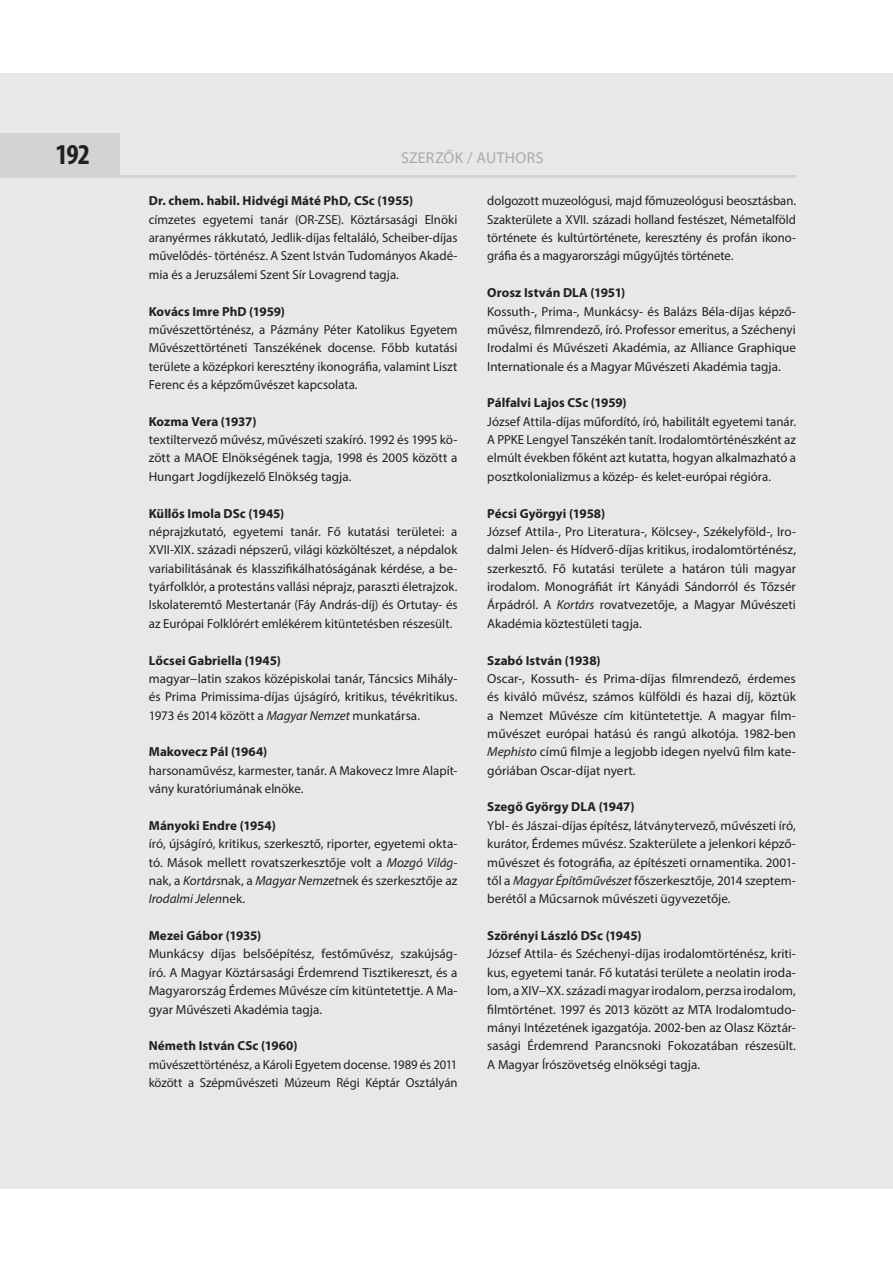
<style>
.page{position:relative;width:893px;height:1263px;background:#fff}
.page>*{position:absolute;margin:0;border:0;box-sizing:border-box;transform-origin:0 0}
.t1{font:condensed 28.8px "Myriad Pro";color:#231f20}
.t2{font:15.75px "Myriad Pro";letter-spacing:.03em;color:#a8aaac}
.t3{font:13.05px/18.3px "Myriad Pro";color:#231f20;text-align:justify}
.t4{font:700 13.05px "Myriad Pro";letter-spacing:.005em;color:#231f20}
.s1{font-style:italic}
</style>
<div class="page">
<div style="left:0;top:74px;width:893px;height:1115px;background:#e7e8e8"></div>
<div style="left:0;top:133px;width:119px;height:45px;background:#d2d3d4"></div>
<hr style="left:119px;top:175px;width:677px;height:3px;background:#d2d3d4">
<h1 class="t1" style="left:56px;top:137px;width:35px">192</h1>
<p class="t2" style="left:401px;top:152px;width:144px">SZERZŐK / AUTHORS</p>
<p class="t4" style="left:149px;top:196px;width:266px">Dr. chem. habil. Hidvégi Máté PhD, CSc (1955)</p>
<p class="t3" style="left:149px;top:211px;width:310px">címzetes egyetemi tanár (OR-ZSE). Köztársasági Elnöki aranyérmes rákkutató, Jedlik-díjas feltaláló, Scheiber-díjas művelődés- történész. A Szent István Tudományos Akadé&shy;mia és a Jeruzsálemi Szent Sír Lovagrend tagja.</p>
<p class="t4" style="left:149px;top:306px;width:138px">Kovács Imre PhD (1959)</p>
<p class="t3" style="left:149px;top:321px;width:310px">művészettörténész, a Pázmány Péter Katolikus Egyetem Művészettörténeti Tanszékének docense. Főbb kutatási területe a középkori keresztény ikonográfia, valamint Liszt Ferenc és a képzőművészet kapcsolata.</p>
<p class="t4" style="left:149px;top:416px;width:109px">Kozma Vera (1937)</p>
<p class="t3" style="left:149px;top:431px;width:310px">textiltervező művész, művészeti szakíró. 1992 és 1995 kö&shy;zött a MAOE Elnökségének tagja, 1998 és 2005 között a Hungart Jogdíjkezelő Elnökség tagja.</p>
<p class="t4" style="left:149px;top:508px;width:137px">Küllős Imola DSc (1945)</p>
<p class="t3" style="left:149px;top:523px;width:310px">néprajzkutató, egyetemi tanár. Fő kutatási területei: a XVII-XIX. századi népszerű, világi közköltészet, a népdalok variabilitásának és klasszifikálhatóságának kérdése, a be&shy;tyárfolklór, a protestáns vallási néprajz, paraszti életrajzok.<br>Iskolateremtő Mestertanár (Fáy András-díj) és Ortutay- és az Európai Folklórért emlékérem kitüntetésben részesült.</p>
<p class="t4" style="left:149px;top:655px;width:134px">Lőcsei Gabriella (1945)</p>
<p class="t3" style="left:149px;top:670px;width:310px">magyar−latin szakos középiskolai tanár, Táncsics Mihály&shy;és Prima Primissima-díjas újságíró, kritikus, tévékritikus.<br>1973 és 2014 között a <span class="s1">Magyar Nemzet</span> munkatársa.</p>
<p class="t4" style="left:149px;top:747px;width:120px">Makovecz Pál (1964)</p>
<p class="t3" style="left:149px;top:762px;width:310px">harsonaművész, karmester, tanár. A Makovecz Imre Alapít&shy;vány kuratóriumának elnöke.</p>
<p class="t4" style="left:149px;top:820px;width:128px">Mányoki Endre (1954)</p>
<p class="t3" style="left:149px;top:836px;width:310px">író, újságíró, kritikus, szerkesztő, riporter, egyetemi okta&shy;tó. Mások mellett rovatszerkesztője volt a <span class="s1">Mozgó Világ&shy;</span>nak, a <span class="s1">Kortárs</span>nak, a <span class="s1">Magyar Nemzet</span>nek és szerkesztője az <span class="s1">Irodalmi Jelen</span>nek.</p>
<p class="t4" style="left:149px;top:931px;width:114px">Mezei Gábor (1935)</p>
<p class="t3" style="left:149px;top:946px;width:310px">Munkácsy díjas belsőépítész, festőművész, szakújság&shy;író. A Magyar Köztársasági Érdemrend Tisztikereszt, és a Magyarország Érdemes Művésze cím kitüntetettje. A Ma&shy;gyar Művészeti Akadémia tagja.</p>
<p class="t4" style="left:149px;top:1041px;width:150px">Németh István CSc (1960)</p>
<p class="t3" style="left:149px;top:1056px;width:310px">művészettörténész, a Károli Egyetem docense. 1989 és 2011 között a Szépművészeti Múzeum Régi Képtár Osztályán</p>
<p class="t3" style="left:487px;top:193px;width:310px">dolgozott muzeológusi, majd főmuzeológusi beosztásban.<br>Szakterülete a XVII. századi holland festészet, Németalföld története és kultúrtörténete, keresztény és profán ikono&shy;gráfia és a magyarországi műgyűjtés története.</p>
<p class="t4" style="left:487px;top:288px;width:140px">Orosz István DLA (1951)</p>
<p class="t3" style="left:487px;top:303px;width:310px">Kossuth-, Prima-, Munkácsy- és Balázs Béla-díjas képző&shy;művész, filmrendező, író. Professor emeritus, a Széchenyi Irodalmi és Művészeti Akadémia, az Alliance Graphique Internationale és a Magyar Művészeti Akadémia tagja.</p>
<p class="t4" style="left:487px;top:398px;width:141px">Pálfalvi Lajos CSc (1959)</p>
<p class="t3" style="left:487px;top:413px;width:310px">József Attila-díjas műfordító, író, habilitált egyetemi tanár.<br>A PPKE Lengyel Tanszékén tanít. Irodalomtörténészként az elmúlt években főként azt kutatta, hogyan alkalmazható a posztkolonializmus a közép- és kelet-európai régióra.</p>
<p class="t4" style="left:487px;top:508px;width:119px">Pécsi Györgyi (1958)</p>
<p class="t3" style="left:487px;top:523px;width:310px">József Attila-, Pro Literatura-, Kölcsey-, Székelyföld-, Iro&shy;dalmi Jelen- és Hídverő-díjas kritikus, irodalomtörténész, szerkesztő. Fő kutatási területe a határon túli magyar irodalom. Monográfiát írt Kányádi Sándorról és Tőzsér Árpádról. A <span class="s1">Kortárs</span> rovatvezetője, a Magyar Művészeti Akadémia köztestületi tagja.</p>
<p class="t4" style="left:487px;top:655px;width:115px">Szabó István (1938)</p>
<p class="t3" style="left:487px;top:670px;width:310px">Oscar-, Kossuth- és Prima-díjas filmrendező, érdemes és kiváló művész, számos külföldi és hazai díj, köztük a Nemzet Művésze cím kitüntetettje. A magyar film&shy;művészet európai hatású és rangú alkotója. 1982-ben <span class="s1">Mephisto</span> című filmje a legjobb idegen nyelvű film kate&shy;góriában Oscar-díjat nyert.</p>
<p class="t4" style="left:487px;top:802px;width:149px">Szegő György DLA (1947)</p>
<p class="t3" style="left:487px;top:817px;width:310px">Ybl- és Jászai-díjas építész, látványtervező, művészeti író, kurátor, Érdemes művész. Szakterülete a jelenkori képző&shy;művészet és fotográfia, az építészeti ornamentika. 2001- től a <span class="s1">Magyar Építőművészet</span> főszerkesztője, 2014 szeptem&shy;berétől a Műcsarnok művészeti ügyvezetője.</p>
<p class="t4" style="left:487px;top:931px;width:156px">Szörényi László DSc (1945)</p>
<p class="t3" style="left:487px;top:946px;width:310px">József Attila- és Széchenyi-díjas irodalomtörténész, kriti&shy;kus, egyetemi tanár. Fő kutatási területe a neolatin iroda&shy;lom, a XIV−XX. századi magyar irodalom, perzsa irodalom, filmtörténet. 1997 és 2013 között az MTA Irodalomtudo&shy;mányi Intézetének igazgatója. 2002-ben az Olasz Köztár&shy;sasági Érdemrend Parancsnoki Fokozatában részesült.<br>A Magyar Írószövetség elnökségi tagja.</p>
</div>
